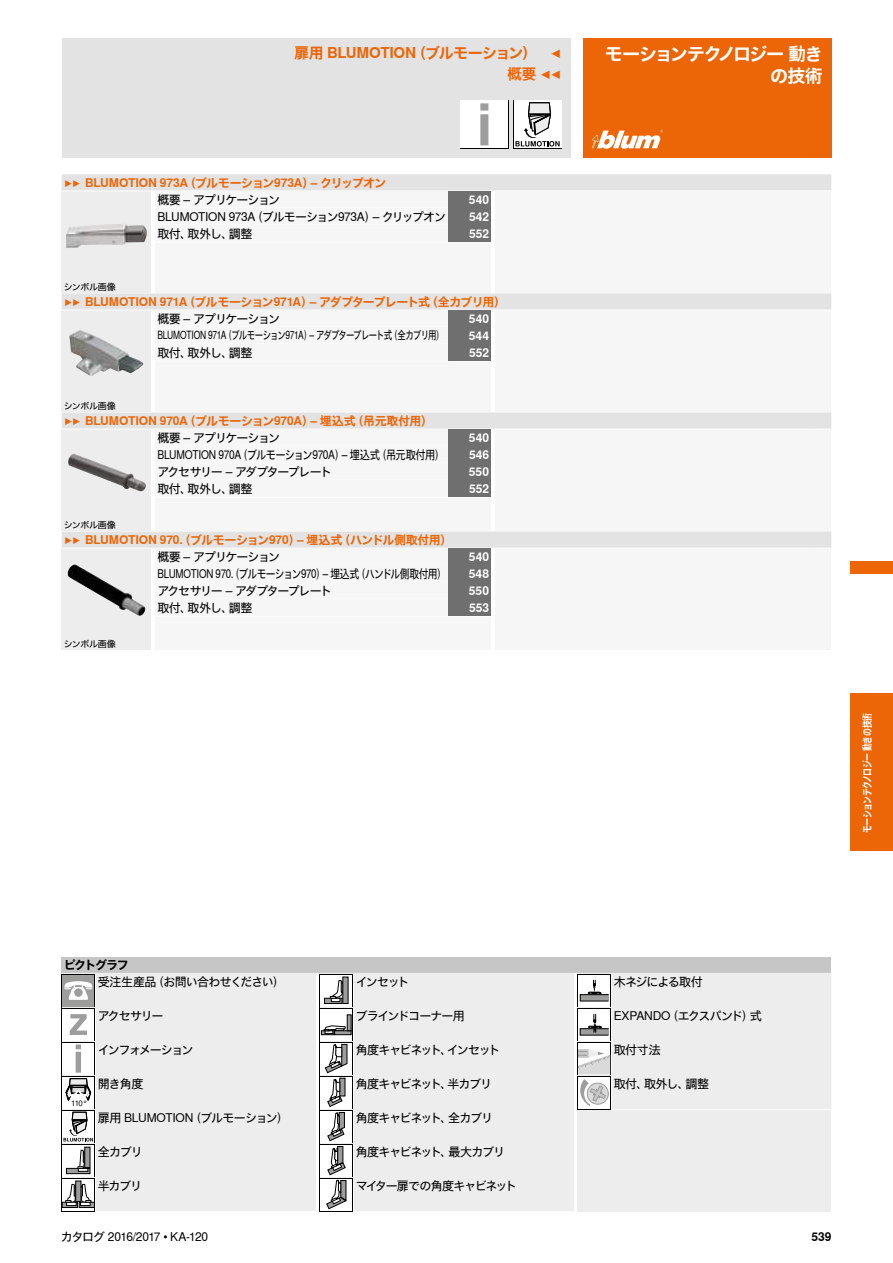
<style>
.page{position:relative;width:893px;height:1263px;background:#fff}
.page>*{position:absolute;margin:0;border:0;box-sizing:border-box;transform-origin:0 0}
.t1{font:700 18px/21.6px "Nimbus Sans Global";letter-spacing:-.07em;color:#fff;text-align:right}
.t2{font:700 15px/21.3px "Nimbus Sans Global";letter-spacing:-.03em;color:#ec6608;text-align:right}
.t3{font:700 12px "Nimbus Sans Global";letter-spacing:-.02em;color:#ec6608;scale:.96 1}
.t4{font:12px "Nimbus Sans Global";letter-spacing:-.075em;color:#000}
.t5{font:12px "Nimbus Sans Global";letter-spacing:-.095em;color:#000}
.t6{font:12px "Nimbus Sans Global";letter-spacing:-.04em;color:#000}
.t7{font:700 12px "Nimbus Sans Global";letter-spacing:-.04em;color:#ec6608;scale:.96 1}
.t8{font:12px "Nimbus Sans Global";letter-spacing:-.115em;color:#000}
.t9{font:700 12px "Nimbus Sans Global";color:#fff}
.t10{font:12px "Nimbus Sans Global";letter-spacing:-.035em;color:#000;scale:.81 1}
.t11{font:12px "Nimbus Sans Global";letter-spacing:-.04em;color:#000;scale:.85 1}
.t12{font:12px "Nimbus Sans Global";letter-spacing:-.055em;color:#000}
.t13{font:12px "Nimbus Sans Global";letter-spacing:-.045em;color:#000}
.t14{font:700 12px "Nimbus Sans Global";letter-spacing:-.095em;color:#000}
.t15{font:12px "Nimbus Sans Global";letter-spacing:-.13em;color:#000}
.t16{font:11.25px "Nimbus Sans Global";letter-spacing:-.06em;color:#000;scale:.75 1}
.t17{font:700 10.5px "Nimbus Sans Global";letter-spacing:-.05em;color:#fff;scale:.75 1}
.t18{font:9px "Nimbus Sans Global";letter-spacing:-.035em;color:#000}
.t19{font:7.8px "Nimbus San L";color:#000}
</style>
<div class="page">
<div style="left:583px;top:38px;width:248px;height:119px;background:#ec6608"></div>
<div style="left:62px;top:38px;width:508px;height:119px;background:#e3e3e3"></div>
<div style="left:62px;top:191px;width:89px;height:102px;background:#ededed"></div>
<div style="left:155px;top:191px;width:336px;height:102px;background:#f6f6f6"></div>
<div style="left:495px;top:191px;width:336px;height:102px;background:#f6f6f6"></div>
<div style="left:62px;top:310px;width:89px;height:102px;background:#ededed"></div>
<div style="left:155px;top:310px;width:336px;height:102px;background:#f6f6f6"></div>
<div style="left:495px;top:310px;width:336px;height:102px;background:#f6f6f6"></div>
<div style="left:62px;top:429px;width:89px;height:102px;background:#ededed"></div>
<div style="left:155px;top:429px;width:336px;height:102px;background:#f6f6f6"></div>
<div style="left:495px;top:429px;width:336px;height:102px;background:#f6f6f6"></div>
<div style="left:62px;top:548px;width:89px;height:102px;background:#ededed"></div>
<div style="left:155px;top:548px;width:336px;height:102px;background:#f6f6f6"></div>
<div style="left:495px;top:548px;width:336px;height:102px;background:#f6f6f6"></div>
<svg style="left:592px;top:130px;width:71px;height:19px"></svg>
<svg style="left:513px;top:100px;width:49px;height:49px"></svg>
<div style="left:514px;top:101px;width:47px;height:47px;background:#fff"></div>
<svg style="left:515px;top:102px;width:45px;height:45px"></svg>
<img style="left:66px;top:224px;width:81px;height:24px">
<img style="left:70px;top:330px;width:73px;height:46px">
<img style="left:68px;top:453px;width:78px;height:38px">
<img style="left:68px;top:564px;width:77px;height:52px">
<svg style="left:460px;top:100px;width:49px;height:49px"></svg>
<div style="left:461px;top:101px;width:47px;height:47px;background:#fff"></div>
<svg style="left:480px;top:103px;width:8px;height:42px"></svg>
<div style="left:62px;top:957px;width:769px;height:16px;background:#c6c6c6"></div>
<svg style="left:62px;top:174px;width:769px;height:17px;background:#e4e4e4"></svg>
<div style="left:449px;top:191px;width:42px;height:17px;background:#706f6f"></div>
<div style="left:449px;top:208px;width:42px;height:17px;background:#706f6f"></div>
<hr style="left:155px;top:242px;width:294px;height:1px;background:#fff">
<hr style="left:449px;top:242px;width:42px;height:1px;background:#fff">
<div style="left:449px;top:225px;width:42px;height:17px;background:#706f6f"></div>
<svg style="left:62px;top:293px;width:769px;height:17px;background:#e4e4e4"></svg>
<div style="left:449px;top:310px;width:42px;height:17px;background:#706f6f"></div>
<div style="left:449px;top:327px;width:42px;height:17px;background:#706f6f"></div>
<hr style="left:155px;top:361px;width:294px;height:1px;background:#fff">
<hr style="left:449px;top:361px;width:42px;height:1px;background:#fff">
<div style="left:449px;top:344px;width:42px;height:17px;background:#706f6f"></div>
<svg style="left:62px;top:412px;width:769px;height:17px;background:#e4e4e4"></svg>
<div style="left:449px;top:429px;width:42px;height:17px;background:#706f6f"></div>
<div style="left:449px;top:446px;width:42px;height:17px;background:#706f6f"></div>
<div style="left:449px;top:463px;width:42px;height:17px;background:#706f6f"></div>
<hr style="left:155px;top:497px;width:294px;height:1px;background:#fff">
<hr style="left:449px;top:497px;width:42px;height:1px;background:#fff">
<div style="left:449px;top:480px;width:42px;height:17px;background:#706f6f"></div>
<svg style="left:62px;top:531px;width:769px;height:17px;background:#e4e4e4"></svg>
<hr style="left:155px;top:565px;width:294px;height:1px;background:#fff">
<hr style="left:449px;top:565px;width:42px;height:1px;background:#fff">
<div style="left:449px;top:548px;width:42px;height:17px;background:#706f6f"></div>
<hr style="left:155px;top:582px;width:294px;height:1px;background:#fff">
<hr style="left:449px;top:582px;width:42px;height:1px;background:#fff">
<div style="left:449px;top:566px;width:42px;height:16px;background:#706f6f"></div>
<hr style="left:155px;top:599px;width:294px;height:1px;background:#fff">
<hr style="left:449px;top:599px;width:42px;height:1px;background:#fff">
<div style="left:449px;top:583px;width:42px;height:16px;background:#706f6f"></div>
<hr style="left:155px;top:616px;width:294px;height:1px;background:#fff">
<hr style="left:449px;top:616px;width:42px;height:1px;background:#fff">
<div style="left:449px;top:600px;width:42px;height:16px;background:#706f6f"></div>
<svg style="left:62px;top:974px;width:769px;height:237px;background:#e8e8e8"></svg>
<div style="left:850px;top:561px;width:43px;height:13px;background:#ec6608"></div>
<div style="left:850px;top:693px;width:43px;height:157px;background:#ec6608"></div>
<p class="t2" style="left:294px;top:42px;width:269px">扉用 BLUMOTION（ブルモーション） ◀概要 ◀◀</p>
<p class="t3" style="left:64px;top:176px;width:338px">▶▶ BLUMOTION 973A（ブルモーション973A）– クリップオン</p>
<p class="t5" style="left:157px;top:193px;width:124px">概要 – アプリケーション</p>
<p class="t9" style="left:469px;top:193px;width:22px">540</p>
<p class="t6" style="left:157px;top:210px;width:290px">BLUMOTION 973A（ブルモーション973A）– クリップオン</p>
<p class="t9" style="left:469px;top:210px;width:21px">542</p>
<p class="t4" style="left:157px;top:227px;width:97px">取付、取外し、調整</p>
<p class="t9" style="left:469px;top:227px;width:21px">552</p>
<p class="t18" style="left:64px;top:282px;width:54px">シンボル画像</p>
<p class="t7" style="left:64px;top:295px;width:461px">▶▶ BLUMOTION 971A（ブルモーション971A）– アダプタープレート式（全カブリ用）</p>
<p class="t5" style="left:157px;top:312px;width:124px">概要 – アプリケーション</p>
<p class="t9" style="left:469px;top:312px;width:22px">540</p>
<p class="t16" style="left:157px;top:329px;width:384px">BLUMOTION 971A（ブルモーション971A）– アダプタープレート式（全カブリ用）</p>
<p class="t9" style="left:469px;top:329px;width:22px">544</p>
<p class="t4" style="left:157px;top:346px;width:97px">取付、取外し、調整</p>
<p class="t9" style="left:469px;top:346px;width:21px">552</p>
<p class="t18" style="left:64px;top:401px;width:54px">シンボル画像</p>
<p class="t3" style="left:64px;top:414px;width:386px">▶▶ BLUMOTION 970A（ブルモーション970A）– 埋込式（吊元取付用）</p>
<p class="t5" style="left:157px;top:431px;width:124px">概要 – アプリケーション</p>
<p class="t9" style="left:469px;top:431px;width:22px">540</p>
<p class="t11" style="left:157px;top:448px;width:340px">BLUMOTION 970A（ブルモーション970A）– 埋込式（吊元取付用）</p>
<p class="t9" style="left:469px;top:448px;width:22px">546</p>
<p class="t8" style="left:157px;top:465px;width:176px">アクセサリー – アダプタープレート</p>
<p class="t9" style="left:469px;top:465px;width:22px">550</p>
<p class="t4" style="left:157px;top:482px;width:97px">取付、取外し、調整</p>
<p class="t9" style="left:469px;top:482px;width:21px">552</p>
<p class="t3" style="left:64px;top:533px;width:406px">▶▶ BLUMOTION 970.（ブルモーション970）– 埋込式（ハンドル側取付用）</p>
<p class="t5" style="left:157px;top:550px;width:124px">概要 – アプリケーション</p>
<p class="t9" style="left:469px;top:550px;width:22px">540</p>
<p class="t10" style="left:157px;top:567px;width:358px">BLUMOTION 970.（ブルモーション970）– 埋込式（ハンドル側取付用）</p>
<p class="t9" style="left:469px;top:567px;width:22px">548</p>
<p class="t8" style="left:157px;top:584px;width:176px">アクセサリー – アダプタープレート</p>
<p class="t9" style="left:469px;top:584px;width:22px">550</p>
<p class="t4" style="left:157px;top:601px;width:97px">取付、取外し、調整</p>
<p class="t9" style="left:469px;top:601px;width:21px">553</p>
<p class="t18" style="left:64px;top:520px;width:54px">シンボル画像</p>
<p class="t18" style="left:64px;top:639px;width:54px">シンボル画像</p>
<h1 class="t1" style="left:605px;top:43px;width:219px">モーションテクノロジー 動きの技術</h1>
<p class="t17" style="left:861px;top:833px;width:163px;rotate:-90deg">モーションテクノロジー 動きの技術</p>
<p class="t14" style="left:64px;top:958px;width:67px">ピクトグラフ</p>
<p class="t19" style="left:71px;top:1099px;width:18px">110°</p>
<p class="t12" style="left:98px;top:975px;width:188px">受注生産品（お問い合わせください）</p>
<p class="t4" style="left:98px;top:1009px;width:67px">アクセサリー</p>
<p class="t15" style="left:98px;top:1043px;width:97px">インフォメーション</p>
<p class="t4" style="left:98px;top:1077px;width:47px">開き角度</p>
<p class="t6" style="left:98px;top:1111px;width:192px">扉用 BLUMOTION（ブルモーション）</p>
<p class="t4" style="left:98px;top:1145px;width:47px">全カブリ</p>
<p class="t4" style="left:98px;top:1179px;width:46px">半カブリ</p>
<p class="t4" style="left:61px;top:1230px;width:149px">カタログ 2016/2017 • KA-120</p>
<p class="t4" style="left:356px;top:975px;width:55px">インセット</p>
<p class="t4" style="left:356px;top:1009px;width:110px">ブラインドコーナー用</p>
<p class="t8" style="left:356px;top:1043px;width:146px">角度キャビネット、インセット</p>
<p class="t5" style="left:356px;top:1077px;width:138px">角度キャビネット、半カブリ</p>
<p class="t5" style="left:356px;top:1111px;width:139px">角度キャビネット、全カブリ</p>
<p class="t5" style="left:356px;top:1145px;width:151px">角度キャビネット、最大カブリ</p>
<p class="t5" style="left:356px;top:1179px;width:163px">マイター扉での角度キャビネット</p>
<p class="t4" style="left:614px;top:975px;width:90px">木ネジによる取付</p>
<p class="t13" style="left:614px;top:1009px;width:149px">EXPANDO（エクスパンド）式</p>
<p class="t4" style="left:614px;top:1043px;width:48px">取付寸法</p>
<p class="t4" style="left:614px;top:1077px;width:97px">取付、取外し、調整</p>
<p class="t14" style="left:811px;top:1230px;width:22px">539</p>
</div>
